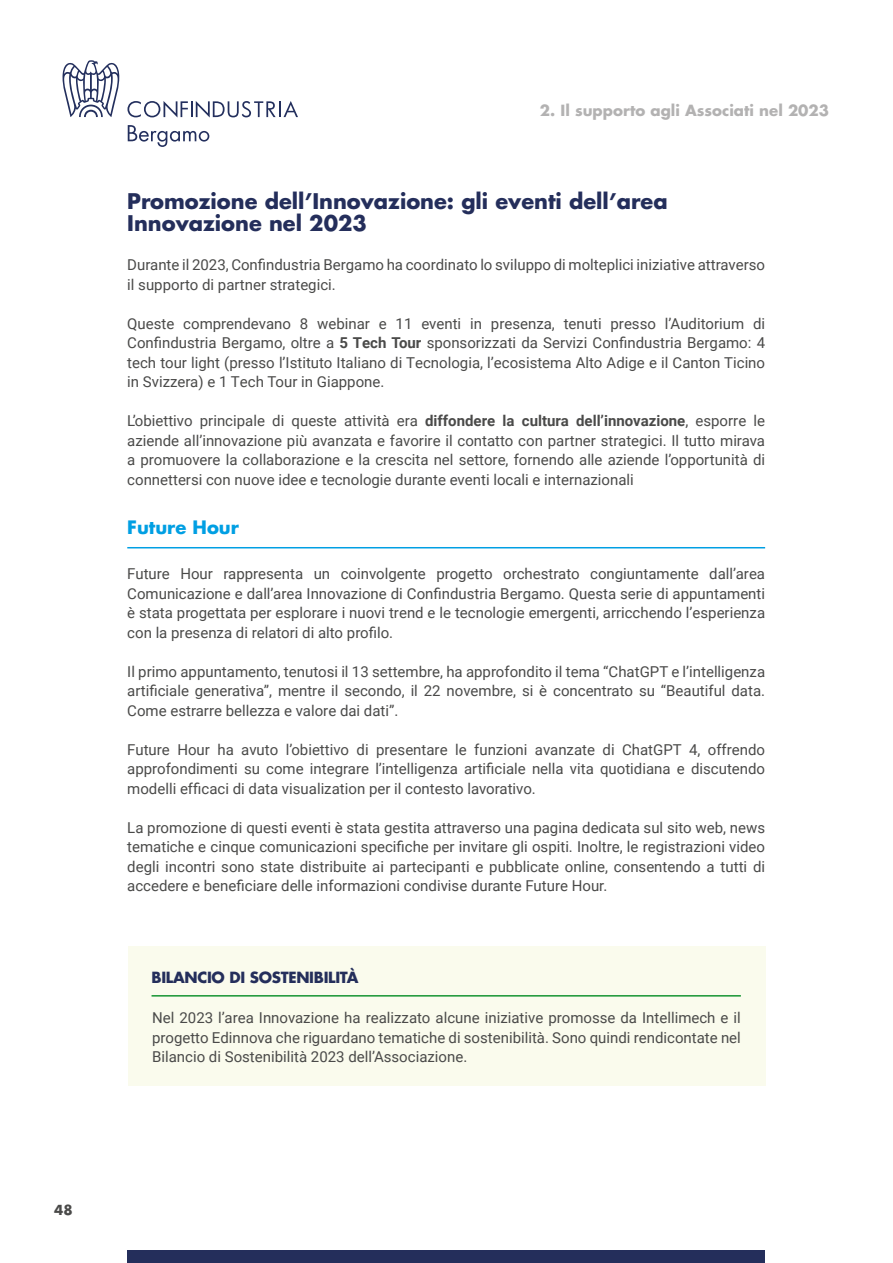
<style>
.page{position:relative;width:893px;height:1263px;background:#fff}
.page>*{position:absolute;margin:0;border:0;box-sizing:border-box;transform-origin:0 0}
.t1{font:700 21px/22.5px "Futura Std";color:#242e5b}
.t2{font:700 18px "Futura Std";color:#009fe3}
.t3{font:15px/19.5px "Roboto";color:#4a4a49;text-align:justify}
.t4{font:700 15px "Futura Std";color:#b3b2b2}
.t5{font:700 15px "Futura Std";letter-spacing:-.02em;color:#242e5b}
.t6{font:700 13.5px "Futura Std";color:#4a4a49}
.s1{font-weight:700}
</style>
<div class="page">
<svg style="left:127px;top:101px;width:171px;height:17px"></svg>
<svg style="left:62px;top:60px;width:58px;height:57px"></svg>
<svg style="left:128px;top:125px;width:81px;height:22px"></svg>
<div style="left:128px;top:1250px;width:637px;height:13px;background:#242e5b"></div>
<div style="left:128px;top:946px;width:637px;height:140px;background:#fafbed"></div>
<hr style="left:152px;top:995px;width:589px;height:1px;background:#159432">
<hr style="left:127px;top:547px;width:638px;height:1px;background:#009fe3">
<p class="t4" style="left:540px;top:100px;width:291px">2. Il supporto agli Associati nel 2023</p>
<h1 class="t1" style="left:127px;top:189px;width:542px">Promozione dell’Innovazione: gli eventi dell’area<br>Innovazione nel 2023</h1>
<p class="t3" style="left:127px;top:255px;width:639px">Durante il 2023, Confindustria Bergamo ha coordinato lo sviluppo di molteplici iniziative attraverso il supporto di partner strategici.</p>
<p class="t3" style="left:127px;top:313px;width:639px">Queste comprendevano 8 webinar e 11 eventi in presenza, tenuti presso l’Auditorium di Confindustria Bergamo, oltre a <span class="s1">5 Tech Tour</span> sponsorizzati da Servizi Confindustria Bergamo: 4 tech tour light (presso l’Istituto Italiano di Tecnologia, l’ecosistema Alto Adige e il Canton Ticino in Svizzera) e 1 Tech Tour in Giappone.</p>
<p class="t3" style="left:127px;top:411px;width:639px">L’obiettivo principale di queste attività era <span class="s1">diffondere la cultura dell’innovazione</span>, esporre le aziende all’innovazione più avanzata e favorire il contatto con partner strategici. Il tutto mirava a promuovere la collaborazione e la crescita nel settore, fornendo alle aziende l’opportunità di connettersi con nuove idee e tecnologie durante eventi locali e internazionali</p>
<p class="t2" style="left:127px;top:515px;width:113px">Future Hour</p>
<p class="t3" style="left:127px;top:564px;width:639px">Future Hour rappresenta un coinvolgente progetto orchestrato congiuntamente dall’area Comunicazione e dall’area Innovazione di Confindustria Bergamo. Questa serie di appuntamenti è stata progettata per esplorare i nuovi trend e le tecnologie emergenti, arricchendo l’esperienza con la presenza di relatori di alto profilo.</p>
<p class="t3" style="left:127px;top:661px;width:639px">Il primo appuntamento, tenutosi il 13 settembre, ha approfondito il tema “ChatGPT e l’intelligenza artificiale generativa”, mentre il secondo, il 22 novembre, si è concentrato su “Beautiful data.<br>Come estrarre bellezza e valore dai dati”.</p>
<p class="t3" style="left:127px;top:739px;width:639px">Future Hour ha avuto l’obiettivo di presentare le funzioni avanzate di ChatGPT 4, offrendo approfondimenti su come integrare l’intelligenza artificiale nella vita quotidiana e discutendo modelli efficaci di data visualization per il contesto lavorativo.</p>
<p class="t3" style="left:127px;top:817px;width:639px">La promozione di questi eventi è stata gestita attraverso una pagina dedicata sul sito web, news tematiche e cinque comunicazioni specifiche per invitare gli ospiti. Inoltre, le registrazioni video degli incontri sono state distribuite ai partecipanti e pubblicate online, consentendo a tutti di accedere e beneficiare delle informazioni condivise durante Future Hour.</p>
<p class="t5" style="left:152px;top:967px;width:208px">BILANCIO DI SOSTENIBILITÀ</p>
<p class="t3" style="left:152px;top:1007px;width:590px">Nel 2023 l’area Innovazione ha realizzato alcune iniziative promosse da Intellimech e il progetto Edinnova che riguardano tematiche di sostenibilità. Sono quindi rendicontate nel Bilancio di Sostenibilità 2023 dell’Associazione.</p>
<p class="t6" style="left:54px;top:1201px;width:20px">48</p>
</div>
